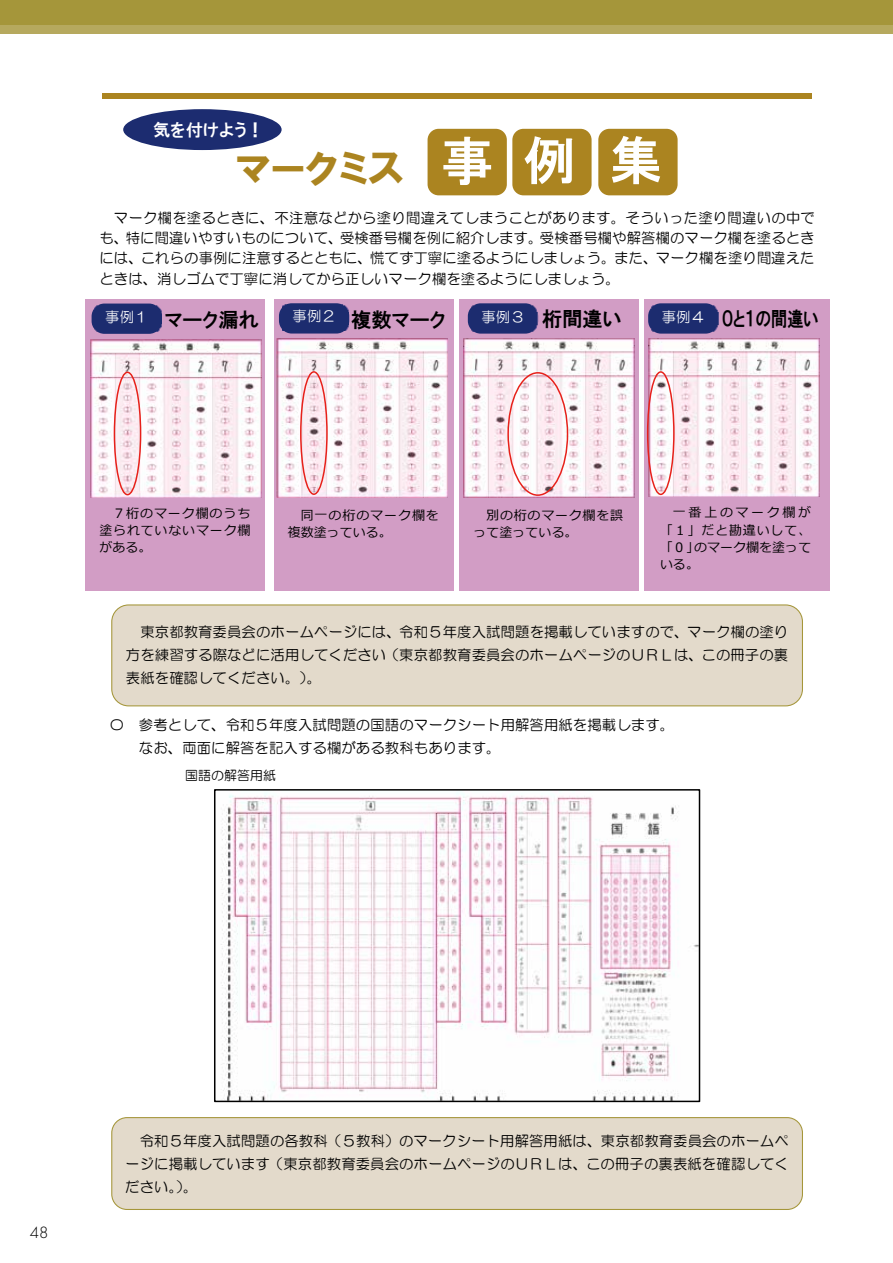
<style>
.page{position:relative;width:893px;height:1263px;background:#fff}
.page>*{position:absolute;margin:0;border:0;box-sizing:border-box;transform-origin:0 0}
.t1{font:51.75px "HGP Gothic E";color:#fff}
.t2{font:40.2px "HGP Soei Kakugothic UB";color:#ab8420}
.t3{font:20.25px "HGP Gothic E";color:#000}
.t4{font:20.25px "HGP Gothic E";color:#000;scale:.81 1}
.t5{font:17.25px "HGP Gothic E";color:#fff}
.t6{font:300 16.95px "Futura PT";color:#000}
.t7{font:14.25px/22.8px "HG Maru Gothic MPRO";letter-spacing:.01em;color:#000;text-align:justify}
.t8{font:12.9px/17.2px "Meiryo";letter-spacing:.065em;color:#000;text-align:justify}
.t9{font:12.9px "HG Maru Gothic MPRO";letter-spacing:.005em;color:#000}
</style>
<div class="page">
<div style="left:274px;top:299px;width:179px;height:292px;background:#d29dc5"></div>
<img style="left:277px;top:338px;width:171px;height:159px">
<div style="left:85px;top:299px;width:179px;height:292px;background:#d29dc5"></div>
<img style="left:90px;top:339px;width:171px;height:159px">
<div style="left:103px;top:94px;width:709px;height:5px;background:#ab8420"></div>
<div style="left:644px;top:300px;width:185px;height:291px;background:#d29dc5"></div>
<div style="left:459px;top:299px;width:180px;height:292px;background:#d29dc5"></div>
<div style="left:92px;top:304px;width:70px;height:30px;background:#1c2c70;border-radius:13px"></div>
<img style="left:95px;top:305px;width:67px;height:26px">
<div style="left:279px;top:303px;width:70px;height:30px;background:#1c2c70;border-radius:13px"></div>
<img style="left:282px;top:305px;width:67px;height:26px">
<div style="left:468px;top:303px;width:70px;height:31px;background:#1c2c70;border-radius:13px"></div>
<img style="left:471px;top:305px;width:67px;height:26px">
<img style="left:463px;top:338px;width:171px;height:159px">
<div style="left:648px;top:303px;width:70px;height:31px;background:#1c2c70;border-radius:13px"></div>
<img style="left:651px;top:305px;width:67px;height:26px">
<img style="left:649px;top:338px;width:171px;height:159px">
<div style="left:507px;top:372px;width:61px;height:124px;border:2px solid #e7211a;border-radius:50%"></div>
<div style="left:647px;top:371px;width:28px;height:124px;border:2px solid #e7211a;border-radius:50%"></div>
<div style="left:114px;top:372px;width:27px;height:123px;border:2px solid #e7211a;border-radius:50%"></div>
<div style="left:112px;top:605px;width:690px;height:101px;background:#e3dacb;border-radius:17px"></div>
<div style="left:111px;top:604px;width:692px;height:102px;border:1px solid #a5963a;border-radius:17px"></div>
<div style="left:300px;top:371px;width:28px;height:124px;border:2px solid #e7211a;border-radius:50%"></div>
<div style="left:428px;top:129px;width:79px;height:66px;background:#ab8420;border-radius:11px"></div>
<div style="left:512px;top:129px;width:80px;height:66px;background:#ab8420;border-radius:11px"></div>
<div style="left:598px;top:129px;width:80px;height:66px;background:#ab8420;border-radius:11px"></div>
<div style="left:123px;top:109px;width:159px;height:41px;background:#1c2c70;border-radius:50%"></div>
<div style="left:112px;top:1117px;width:690px;height:92px;background:#e3dacb;border-radius:15px"></div>
<div style="left:111px;top:1117px;width:692px;height:93px;border:1px solid #a5963a;border-radius:15px"></div>
<img style="left:221px;top:792px;width:476px;height:307px">
<div style="left:214px;top:789px;width:486px;height:313px;border:2px solid #000"></div>
<div style="left:0;top:0;width:893px;height:26px;background:#a5963a"></div>
<div style="left:0;top:26px;width:893px;height:8px;background:#b6a95e"></div>
<p class="t5" style="left:153px;top:122px;width:112px">気を付けよう！</p>
<h2 class="t2" style="left:237px;top:148px;width:168px">マークミス</h2>
<h1 class="t1" style="left:441px;top:134px;width:222px">事例集</h1>
<p class="t7" style="left:99px;top:208px;width:717px;line-height:20.1px;text-indent:15px">マーク欄を塗るときに、不注意などから塗り間違えてしまうことがあります。そういった塗り間違いの中でも、特に間違いやすいものについて、受検番号欄を例に紹介します。受検番号欄や解答欄のマーク欄を塗るときには、これらの事例に注意するとともに、慌てず丁寧に塗るようにしましょう。また、マーク欄を塗り間違えたときは、消しゴムで丁寧に消してから正しいマーク欄を塗るようにしましょう。</p>
<h3 class="t3" style="left:105px;top:309px;width:155px"><sup>事例１</sup> マーク漏れ</h3>
<h3 class="t3" style="left:293px;top:309px;width:155px"><sup>事例２</sup> 複数マーク</h3>
<h3 class="t3" style="left:481px;top:308px;width:142px"><sup>事例３</sup> 桁間違い</h3>
<h3 class="t4" style="left:662px;top:308px;width:195px"><sup>事例４</sup> ０と１の間違い</h3>
<p class="t8" style="left:99px;top:505px;width:153px;text-indent:13px">７桁のマーク欄のうち塗られていないマーク欄がある。</p>
<p class="t8" style="left:288px;top:507px;width:153px;text-indent:13px">同一の桁のマーク欄を複数塗っている。</p>
<p class="t8" style="left:474px;top:507px;width:151px;text-indent:13px">別の桁のマーク欄を誤って塗っている。</p>
<p class="t8" style="left:660px;top:505px;width:153px;text-indent:13px">一番上のマーク欄が「１」だと勘違いして、「０」のマーク欄を塗っている。</p>
<p class="t7" style="left:126px;top:621px;width:664px;text-indent:15px">東京都教育委員会のホームページには、令和５年度入試問題を掲載していますので、マーク欄の塗り方を練習する際などに活用してください（東京都教育委員会のホームページのＵＲＬは、この冊子の裏表紙を確認してください。）。</p>
<p class="t7" style="left:139px;top:713px;width:537px;text-indent:-29px">〇 参考として、令和５年度入試問題の国語のマークシート用解答用紙を掲載します。なお、両面に解答を記入する欄がある教科もあります。</p>
<p class="t9" style="left:185px;top:769px;width:93px">国語の解答用紙</p>
<p class="t6" style="left:30px;top:1223px;width:20px">48</p>
<p class="t7" style="left:125px;top:1130px;width:665px;text-indent:15px">令和５年度入試問題の各教科（５教科）のマークシート用解答用紙は、東京都教育委員会のホームページに掲載しています（東京都教育委員会のホームページのＵＲＬは、この冊子の裏表紙を確認してください。）。</p>
</div>
